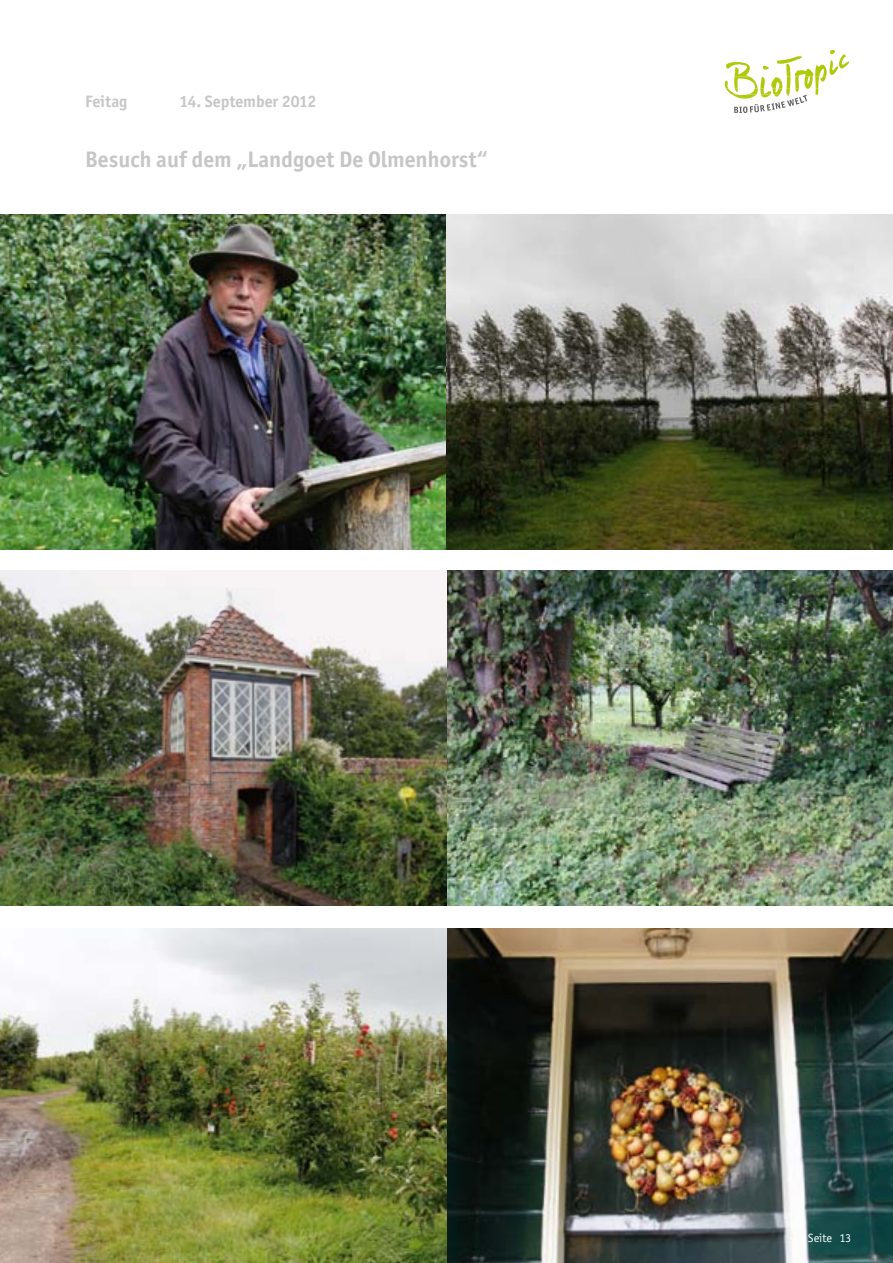
<style>
.page{position:relative;width:893px;height:1263px;background:#fff}
.page>*{position:absolute;margin:0;border:0;box-sizing:border-box;transform-origin:0 0}
.t1{font:700 22.5px "Officina Sans ITC";color:#c6c6c6}
.t2{font:700 16.5px "Officina Sans ITC";color:#c6c6c6}
.t3{font:12px "Officina Sans ITC";color:#fff}
</style>
<div class="page">
<img style="left:0;top:571px;width:893px;height:335px">
<img style="left:0;top:928px;width:893px;height:335px">
<img style="left:0;top:215px;width:893px;height:335px">
<svg style="left:725px;top:50px;width:124px;height:63px"></svg>
<p class="t2" style="left:85px;top:91px;width:44px">Feitag</p>
<p class="t2" style="left:180px;top:91px;width:138px">14. September 2012</p>
<p class="t1" style="left:85px;top:145px;width:404px">Besuch auf dem „Landgoet De Olmenhorst“</p>
<p class="t3" style="left:808px;top:1231px;width:45px">Seite 13</p>
</div>
